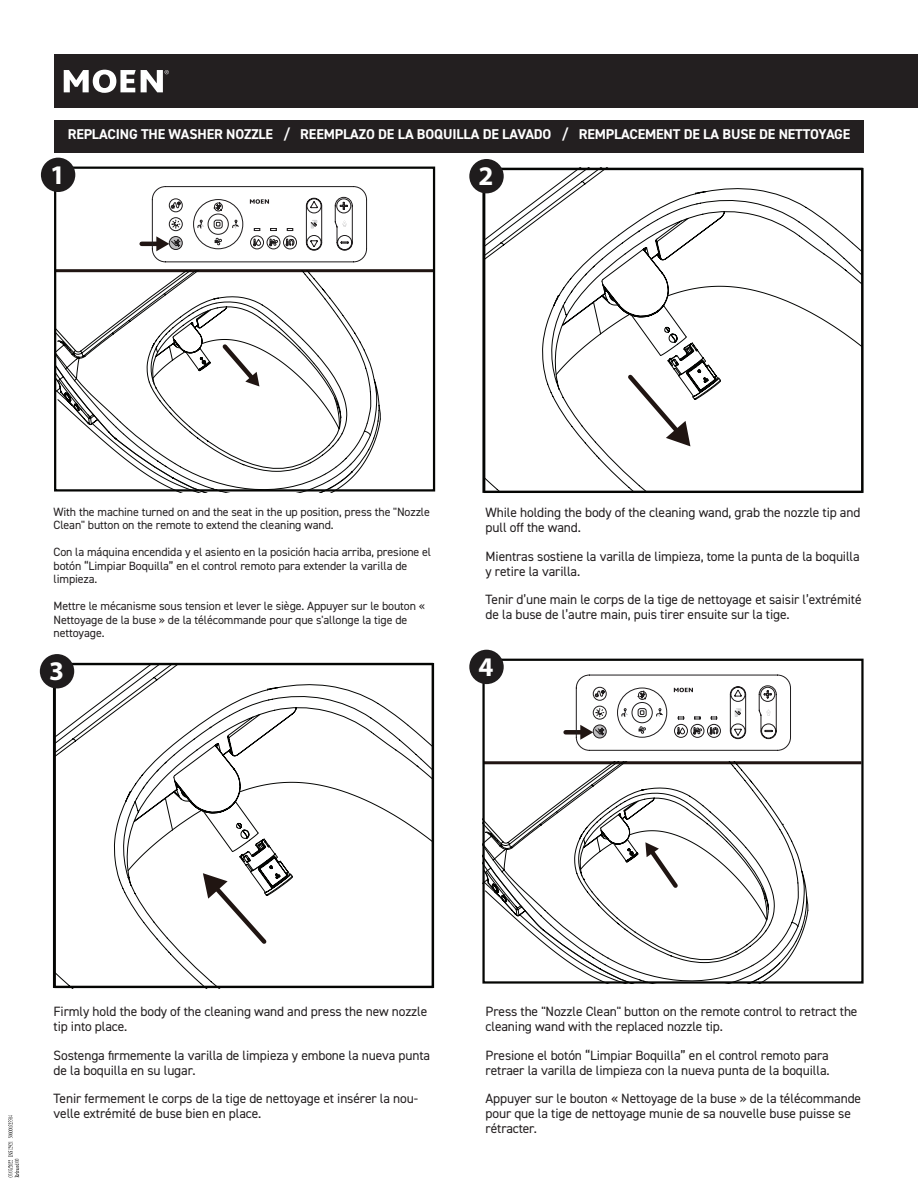
<style>
.page{position:relative;width:918px;height:1188px;background:#fff}
.page>*{position:absolute;margin:0;border:0;box-sizing:border-box;transform-origin:0 0}
.t1{font:700 27px "Myriad Pro";color:#fff}
.t2{font:700 14.25px "DIN2014";letter-spacing:-.01em;color:#fff}
.t3{font:13.5px/15px "DIN2014";letter-spacing:-.01em;color:#231f20}
.t4{font:12px/13.5px "DIN2014";letter-spacing:-.01em;color:#231f20}
</style>
<div class="page">
<div style="left:54px;top:54px;width:864px;height:54px;background:#231f20"></div>
<svg style="left:64px;top:70px;width:105px;height:23px"></svg>
<div style="left:54px;top:120px;width:810px;height:33px;background:#231f20"></div>
<hr style="left:55px;top:269px;width:378px;height:3px;background:#201512">
<div style="left:54px;top:167px;width:381px;height:325px;border:2px solid #040503"></div>
<div style="left:41px;top:158px;width:34px;height:34px;background:#1f1c1d;border-radius:50%"></div>
<hr style="left:142px;top:242px;width:17px;height:4px;background:#201512">
<svg style="left:55px;top:271px;width:327px;height:221px"></svg>
<svg style="left:152px;top:186px;width:215px;height:76px"></svg>
<div style="left:469px;top:159px;width:35px;height:34px;background:#1f1c1d;border-radius:50%"></div>
<svg style="left:484px;top:168px;width:378px;height:60px"></svg>
<svg style="left:484px;top:228px;width:378px;height:264px"></svg>
<svg style="left:624px;top:327px;width:97px;height:119px"></svg>
<div style="left:40px;top:654px;width:34px;height:34px;background:#1f1c1d;border-radius:50%"></div>
<svg style="left:56px;top:664px;width:378px;height:60px"></svg>
<svg style="left:56px;top:724px;width:378px;height:264px"></svg>
<svg style="left:203px;top:823px;width:90px;height:125px"></svg>
<hr style="left:484px;top:761px;width:377px;height:3px;background:#201512">
<div style="left:482px;top:659px;width:382px;height:325px;border:2px solid #040503"></div>
<div style="left:469px;top:650px;width:35px;height:34px;background:#1f1c1d;border-radius:50%"></div>
<svg style="left:483px;top:762px;width:327px;height:221px"></svg>
<div style="left:566px;top:730px;width:16px;height:5px;background:#201512"></div>
<svg style="left:576px;top:675px;width:215px;height:76px"></svg>
<svg style="left:8px;top:1115px;width:11px;height:62px"></svg>
<p class="t2" style="left:68px;top:125px;width:784px">REPLACING THE WASHER NOZZLE / REEMPLAZO DE LA BOQUILLA DE LAVADO / REMPLACEMENT DE LA BUSE DE NETTOYAGE</p>
<h1 class="t1" style="left:50px;top:157px;width:16px">1</h1>
<h1 class="t1" style="left:479px;top:159px;width:16px">2</h1>
<p class="t4" style="left:54px;top:505px;width:378px">With the machine turned on and the seat in the up position, press the "Nozzle<br>Clean" button on the remote to extend the cleaning wand.</p>
<p class="t4" style="left:54px;top:545px;width:379px">Con la máquina encendida y el asiento en la posición hacia arriba, presione el botón “Limpiar Boquilla” en el control remoto para extender la varilla de limpieza.</p>
<p class="t4" style="left:54px;top:599px;width:373px">Mettre le mécanisme sous tension et lever le siège. Appuyer sur le bouton «<br>Nettoyage de la buse » de la télécommande pour que s'allonge la tige de nettoyage.</p>
<p class="t3" style="left:486px;top:505px;width:376px">While holding the body of the cleaning wand, grab the nozzle tip and pull off the wand.</p>
<p class="t3" style="left:486px;top:548px;width:376px">Mientras sostiene la varilla de limpieza, tome la punta de la boquilla y retire la varilla.</p>
<p class="t3" style="left:486px;top:592px;width:378px">Tenir d’une main le corps de la tige de nettoyage et saisir l’extrémité de la buse de l’autre main, puis tirer ensuite sur la tige.</p>
<h1 class="t1" style="left:49px;top:654px;width:16px">3</h1>
<h1 class="t1" style="left:479px;top:649px;width:16px">4</h1>
<p class="t3" style="left:54px;top:1004px;width:375px">Firmly hold the body of the cleaning wand and press the new nozzle tip into place.</p>
<p class="t3" style="left:54px;top:1048px;width:378px">Sostenga firmemente la varilla de limpieza y embone la nueva punta de la boquilla en su lugar.</p>
<p class="t3" style="left:54px;top:1091px;width:366px">Tenir fermement le corps de la tige de nettoyage et insérer la nou&shy;velle extrémité de buse bien en place.</p>
<p class="t3" style="left:486px;top:1004px;width:374px">Press the "Nozzle Clean" button on the remote control to retract the cleaning wand with the replaced nozzle tip.</p>
<p class="t3" style="left:486px;top:1048px;width:346px">Presione el botón “Limpiar Boquilla” en el control remoto para retraer la varilla de limpieza con la nueva punta de la boquilla.</p>
<p class="t3" style="left:486px;top:1091px;width:377px">Appuyer sur le bouton « Nettoyage de la buse » de la télécommande pour que la tige de nettoyage munie de sa nouvelle buse puisse se rétracter.</p>
</div>
